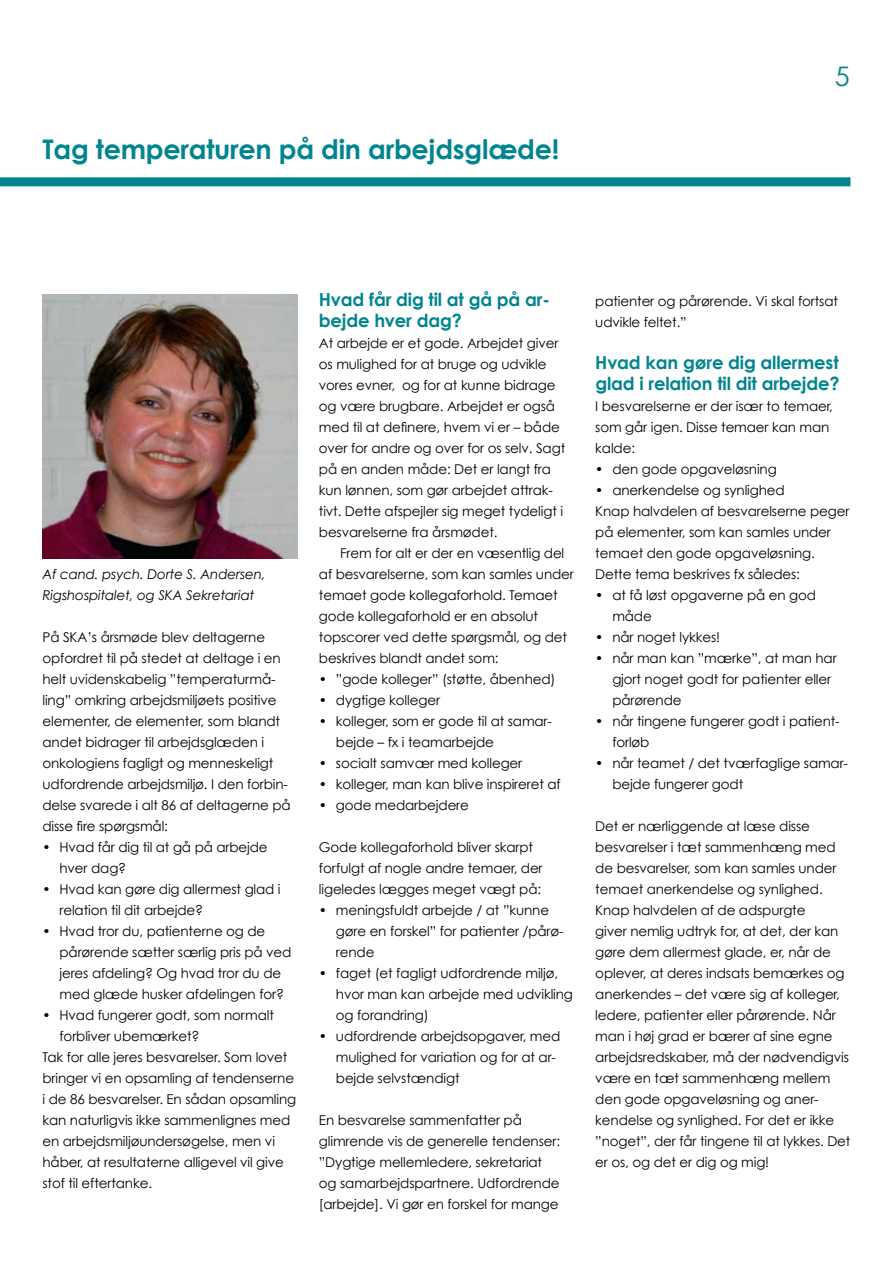
<style>
.page{position:relative;width:893px;height:1263px;background:#fff}
.page>*{position:absolute;margin:0;border:0;box-sizing:border-box;transform-origin:0 0}
.t1{font:700 27px "Century Gothic";letter-spacing:-.01em;color:#00858f}
.t2{font:700 18px/21px "Century Gothic";letter-spacing:-.01em;color:#00858f}
.t3{font:13.5px/21px "Century Gothic";letter-spacing:-.01em;color:#000}
.t4{font:italic 13.5px/21px "Century Gothic";letter-spacing:-.01em;color:#000}
</style>
<div class="page">
<div style="left:0;top:177px;width:850px;height:9px;background:#00858f"></div>
<img style="left:43px;top:295px;width:255px;height:263px">
<h1 class="t1" style="left:43px;top:132px;width:518px">Tag temperaturen på din arbejdsglæde!</h1>
<p class="t4" style="left:43px;top:563px;width:225px">Af cand. psych. Dorte S. Andersen,<br>Rigshospitalet, og SKA Sekretariat</p>
<p class="t3" style="left:43px;top:626px;width:250px">På SKA’s årsmøde blev deltagerne opfordret til på stedet at deltage i en helt uvidenskabelig ”temperaturmå&shy;ling” omkring arbejdsmiljøets positive elementer, de elementer, som blandt andet bidrager til arbejdsglæden i onkologiens fagligt og menneskeligt udfordrende arbejdsmiljø. I den forbin&shy;delse svarede i alt 86 af deltagerne på disse fire spørgsmål:</p>
<p class="t3" style="left:60px;top:836px;width:210px;text-indent:-17px">• Hvad får dig til at gå på arbejde hver dag?</p>
<p class="t3" style="left:60px;top:878px;width:223px;text-indent:-17px">• Hvad kan gøre dig allermest glad i relation til dit arbejde?</p>
<p class="t3" style="left:60px;top:920px;width:233px;text-indent:-17px">• Hvad tror du, patienterne og de pårørende sætter særlig pris på ved jeres afdeling? Og hvad tror du de med glæde husker afdelingen for?</p>
<p class="t3" style="left:43px;top:1004px;width:233px">• Hvad fungerer godt, som normalt</p>
<p class="t3" style="left:60px;top:1025px;width:141px">forbliver ubemærket?</p>
<p class="t3" style="left:43px;top:1046px;width:246px">Tak for alle jeres besvarelser. Som lovet</p>
<p class="t3" style="left:43px;top:1067px;width:253px">bringer vi en opsamling af tendenserne</p>
<p class="t3" style="left:43px;top:1088px;width:255px">i de 86 besvarelser. En sådan opsamling</p>
<p class="t3" style="left:43px;top:1109px;width:249px">kan naturligvis ikke sammenlignes med</p>
<p class="t3" style="left:43px;top:1130px;width:234px">en arbejdsmiljøundersøgelse, men vi</p>
<p class="t3" style="left:43px;top:1151px;width:243px">håber, at resultaterne alligevel vil give</p>
<p class="t3" style="left:43px;top:1172px;width:111px">stof til eftertanke.</p>
<h2 class="t2" style="left:319px;top:289px;width:233px">Hvad får dig til at gå på ar&shy;bejde hver dag?</h2>
<p class="t3" style="left:319px;top:332px;width:248px">At arbejde er et gode. Arbejdet giver os mulighed for at bruge og udvikle vores evner, og for at kunne bidrage og være brugbare. Arbejdet er også med til at definere, hvem vi er – både over for andre og over for os selv. Sagt på en anden måde: Det er langt fra kun lønnen, som gør arbejdet attrak&shy;tivt. Dette afspejler sig meget tydeligt i besvarelserne fra årsmødet.</p>
<p class="t3" style="left:319px;top:542px;width:257px;text-indent:21px">Frem for alt er der en væsentlig del af besvarelserne, som kan samles under temaet gode kollegaforhold. Temaet gode kollegaforhold er en absolut topscorer ved dette spørgsmål, og det beskrives blandt andet som:</p>
<p class="t3" style="left:319px;top:668px;width:238px">• ”gode kolleger” (støtte, åbenhed)</p>
<p class="t3" style="left:319px;top:689px;width:123px">• dygtige kolleger</p>
<p class="t3" style="left:336px;top:710px;width:218px;text-indent:-17px">• kolleger, som er gode til at samar&shy;bejde – fx i teamarbejde</p>
<p class="t3" style="left:319px;top:752px;width:205px">• socialt samvær med kolleger</p>
<p class="t3" style="left:319px;top:773px;width:243px">• kolleger, man kan blive inspireret af</p>
<p class="t3" style="left:319px;top:794px;width:152px">• gode medarbejdere</p>
<p class="t3" style="left:319px;top:836px;width:225px">Gode kollegaforhold bliver skarpt forfulgt af nogle andre temaer, der ligeledes lægges meget vægt på:</p>
<p class="t3" style="left:336px;top:899px;width:229px;text-indent:-17px">• meningsfuldt arbejde / at ”kunne gøre en forskel” for patienter /pårø&shy;rende</p>
<p class="t3" style="left:336px;top:962px;width:239px;text-indent:-17px">• faget (et fagligt udfordrende miljø, hvor man kan arbejde med udvikling og forandring)</p>
<p class="t3" style="left:336px;top:1025px;width:226px;text-indent:-17px">• udfordrende arbejdsopgaver, med mulighed for variation og for at ar&shy;bejde selvstændigt</p>
<p class="t3" style="left:319px;top:1109px;width:243px">En besvarelse sammenfatter på glimrende vis de generelle tendenser: ”Dygtige mellemledere, sekretariat og samarbejdspartnere. Udfordrende [arbejde]. Vi gør en forskel for mange</p>
<p class="t3" style="left:595px;top:290px;width:244px">patienter og pårørende. Vi skal fortsat udvikle feltet.”</p>
<h2 class="t2" style="left:595px;top:352px;width:246px">Hvad kan gøre dig allermest glad i relation til dit arbejde?</h2>
<p class="t3" style="left:595px;top:395px;width:239px">I besvarelserne er der især to temaer, som går igen. Disse temaer kan man kalde:</p>
<p class="t3" style="left:595px;top:458px;width:183px">• den gode opgaveløsning</p>
<p class="t3" style="left:595px;top:479px;width:256px">• anerkendelse og synlighed<br>Knap halvdelen af besvarelserne peger på elementer, som kan samles under temaet den gode opgaveløsning.<br>Dette tema beskrives fx således:</p>
<p class="t3" style="left:612px;top:584px;width:205px;text-indent:-17px">• at få løst opgaverne på en god måde</p>
<p class="t3" style="left:595px;top:626px;width:126px">• når noget lykkes!</p>
<p class="t3" style="left:612px;top:647px;width:226px;text-indent:-17px">• når man kan ”mærke”, at man har gjort noget godt for patienter eller pårørende</p>
<p class="t3" style="left:612px;top:710px;width:229px;text-indent:-17px">• når tingene fungerer godt i patient&shy;forløb</p>
<p class="t3" style="left:612px;top:752px;width:237px;text-indent:-17px">• når teamet / det tværfaglige samar&shy;bejde fungerer godt</p>
<p class="t3" style="left:595px;top:815px;width:257px">Det er nærliggende at læse disse besvarelser i tæt sammenhæng med de besvarelser, som kan samles under temaet anerkendelse og synlighed.<br>Knap halvdelen af de adspurgte<br>giver nemlig udtryk for, at det, der kan gøre dem allermest glade, er, når de oplever, at deres indsats bemærkes og anerkendes – det være sig af kolleger, ledere, patienter eller pårørende. Når man i høj grad er bærer af sine egne arbejdsredskaber, må der nødvendigvis være en tæt sammenhæng mellem den gode opgaveløsning og aner&shy;kendelse og synlighed. For det er ikke ”noget”, der får tingene til at lykkes. Det er os, og det er dig og mig!</p>
</div>
